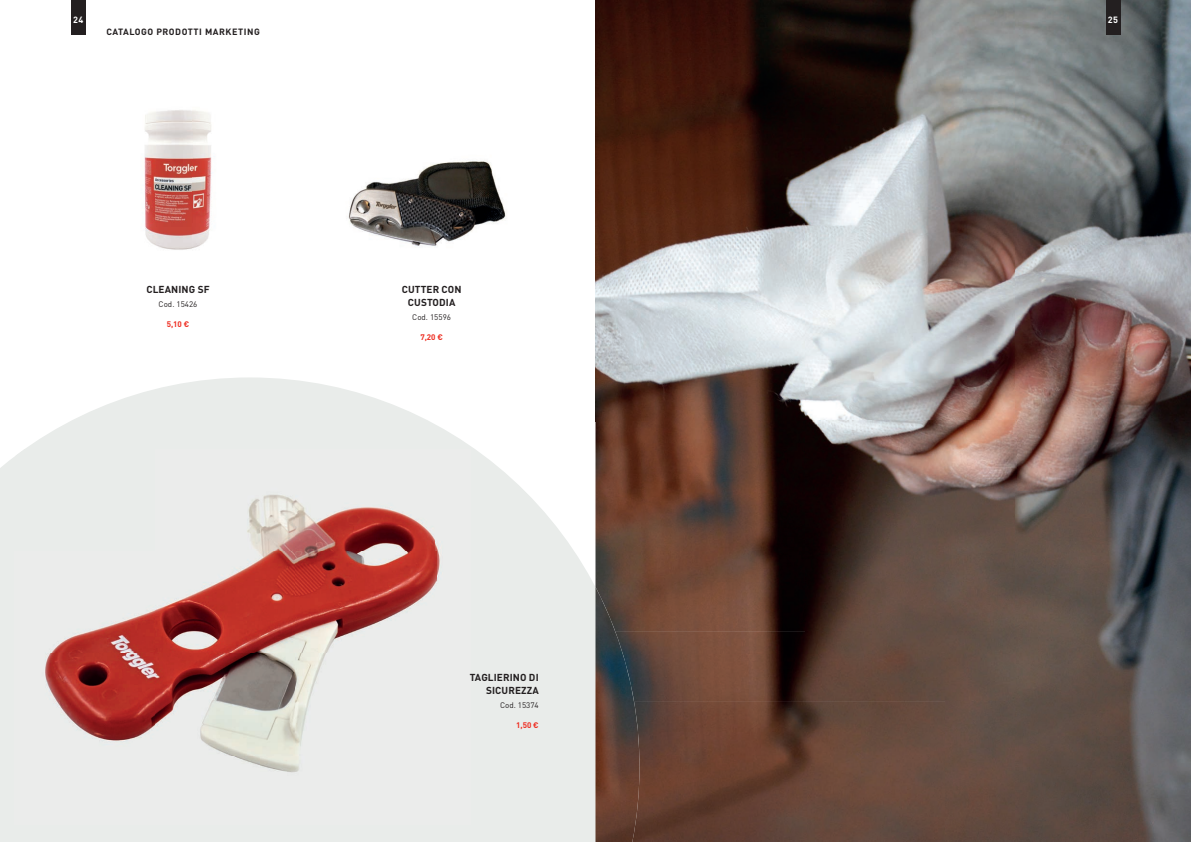
<style>
.page{position:relative;width:1191px;height:842px;background:#fff}
.page>*{position:absolute;margin:0;border:0;box-sizing:border-box;transform-origin:0 0}
.t1{font:700 10px/13px "DIN Pro";letter-spacing:.01em;color:#231f20;text-align:right}
.t2{font:700 9px "DIN Pro";letter-spacing:.06em;color:#231f20}
.t3{font:700 9px "DIN Pro";color:#fff}
.t4{font:8px "DIN Pro";color:#231f20}
.t5{font:700 8px "DIN Pro";color:#ee2e22}
</style>
<div class="page">
<svg style="left:0;top:377px;width:595px;height:465px;fill:#e9ecea"></svg>
<img style="left:144px;top:110px;width:68px;height:140px">
<img style="left:15px;top:449px;width:456px;height:375px">
<img style="left:595px;top:0;width:420px;height:631px">
<img style="left:1015px;top:0;width:176px;height:842px">
<img style="left:639px;top:631px;width:377px;height:70px">
<img style="left:639px;top:701px;width:377px;height:141px">
<img style="left:595px;top:587px;width:44px;height:255px">
<img style="left:348px;top:161px;width:158px;height:86px">
<div style="left:71px;top:0;width:14px;height:35px;background:#231f20"></div>
<div style="left:1106px;top:0;width:14px;height:35px;background:#231f20"></div>
<p class="t3" style="left:73px;top:12px;width:12px">24</p>
<p class="t3" style="left:1107px;top:12px;width:12px">25</p>
<p class="t2" style="left:107px;top:25px;width:155px">CATALOGO PRODOTTI MARKETING</p>
<p class="t1" style="left:146px;top:281px;width:65px">CLEANING SF</p>
<p class="t4" style="left:159px;top:298px;width:40px">Cod. 15426</p>
<p class="t5" style="left:167px;top:317px;width:24px">5,10 €</p>
<p class="t1" style="left:402px;top:281px;width:61px;text-align:center">CUTTER CON<br>CUSTODIA</p>
<p class="t4" style="left:412px;top:311px;width:40px">Cod. 15596</p>
<p class="t5" style="left:420px;top:330px;width:24px">7,20 €</p>
<p class="t1" style="left:470px;top:670px;width:70px">TAGLIERINO DI<br>SICUREZZA</p>
<p class="t4" style="left:500px;top:699px;width:40px">Cod. 15374</p>
<p class="t5" style="left:516px;top:719px;width:24px">1,50 €</p>
</div>
